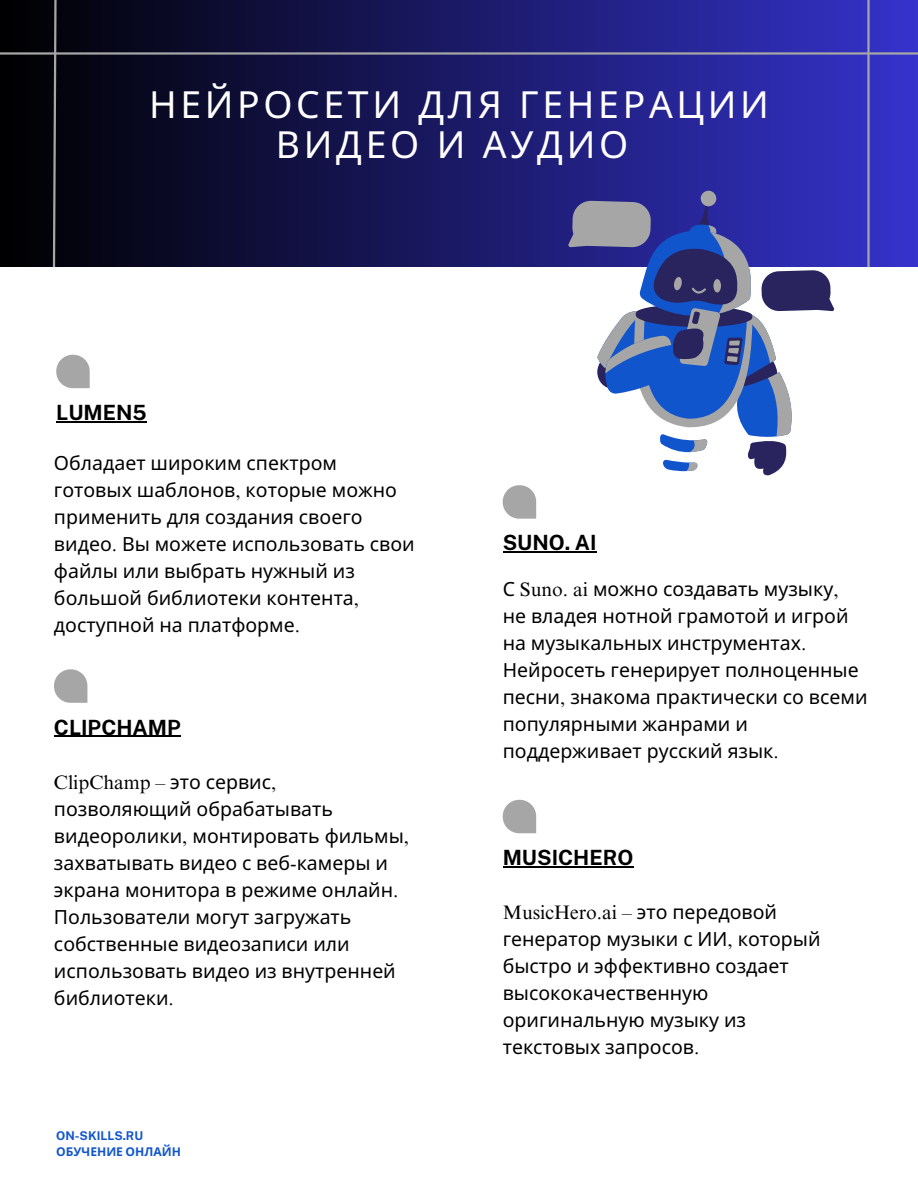
<style>
.page{position:relative;width:918px;height:1188px;background:#fff}
.page>*{position:absolute;margin:0;border:0;box-sizing:border-box;transform-origin:0 0}
.t1{font:37.35px/40.5px "Noto Sans";letter-spacing:.1em;color:#fff;text-align:center}
.t2{font:700 21px "Public Sans";color:#000}
.t3{font:19.5px/27px "Noto Sans";color:#000001}
.t4{font:700 12.15px "Noto Sans";color:#15c}
.t5{font:700 12.15px "Public Sans";color:#15c}
.s1{font-family:"Times NRMT Pro"}
</style>
<div class="page">
<div style="left:0;top:0;width:918px;height:1188px;background:linear-gradient(to right,#000,#3533cc)"></div>
<div style="left:0;top:267px;width:918px;height:920px;background:#fff"></div>
<hr style="left:503px;top:552px;width:94px;height:1px;background:#000">
<svg style="left:503px;top:485px;width:33px;height:34px"></svg>
<svg style="left:52px;top:0;width:7px;height:268px;background:#38383e"></svg>
<hr style="left:867px;top:0;width:3px;height:267px;background:#a6a6a6">
<hr style="left:0;top:52px;width:918px;height:3px;background:#a6a6a6">
<hr style="left:503px;top:866px;width:130px;height:1px;background:#000">
<svg style="left:503px;top:800px;width:33px;height:33px"></svg>
<hr style="left:56px;top:421px;width:91px;height:1px;background:#000">
<svg style="left:56px;top:355px;width:34px;height:33px"></svg>
<hr style="left:54px;top:736px;width:127px;height:1px;background:#000">
<svg style="left:54px;top:669px;width:33px;height:34px"></svg>
<svg style="left:568px;top:190px;width:267px;height:286px"></svg>
<h3 class="t1" style="left:149px;top:83px;width:621px">НЕЙРОСЕТИ ДЛЯ ГЕНЕРАЦИИ<br>ВИДЕО И АУДИО</h3>
<h2 class="t2" style="left:56px;top:400px;width:92px">LUMEN5</h2>
<h3 class="t3" style="left:54px;top:449px;width:362px">Обладает широким спектром готовых шаблонов<span class="s1">,</span> которые можно применить для создания своего видео<span class="s1">.</span> Вы можете использовать свои файлы или выбрать нужный из большой библиотеки контента<span class="s1">, </span>доступной на платформе<span class="s1">.</span></h3>
<h3 class="t2" style="left:54px;top:715px;width:128px">CLIPCHAMP</h3>
<p class="t3" style="left:54px;top:768px;width:357px"><span class="s1">ClipChamp –</span> это сервис<span class="s1">, </span>позволяющий обрабатывать видеоролики<span class="s1">,</span> монтировать фильмы<span class="s1">, </span>захватывать видео с веб<span class="s1">-</span>камеры и экрана монитора в режиме онлайн<span class="s1">.<br></span>Пользователи могут загружать собственные видеозаписи или использовать видео из внутренней библиотеки<span class="s1">.</span></p>
<h3 class="t5" style="left:56px;top:1129px;width:88px">ON-SKILLS.RU</h3>
<p class="t4" style="left:56px;top:1143px;width:126px">ОБУЧЕНИЕ ОНЛАЙН</p>
<h1 class="t2" style="left:503px;top:531px;width:95px">SUNO. AI</h1>
<p class="t3" style="left:503px;top:575px;width:366px">С <span class="s1">Suno. ai</span> можно создавать музыку<span class="s1">,<br></span>не владея нотной грамотой и игрой на музыкальных инструментах<span class="s1">.<br></span>Нейросеть генерирует полноценные песни<span class="s1">,</span> знакома практически со всеми популярными жанрами и поддерживает русский язык<span class="s1">.</span></p>
<p class="t2" style="left:503px;top:845px;width:132px">MUSICHERO</p>
<p class="t3" style="left:503px;top:898px;width:319px"><span class="s1">MusicHero.ai –</span> это передовой генератор музыки с ИИ<span class="s1">,</span> который быстро и эффективно создает высококачественную оригинальную музыку из текстовых запросов<span class="s1">.</span></p>
</div>
